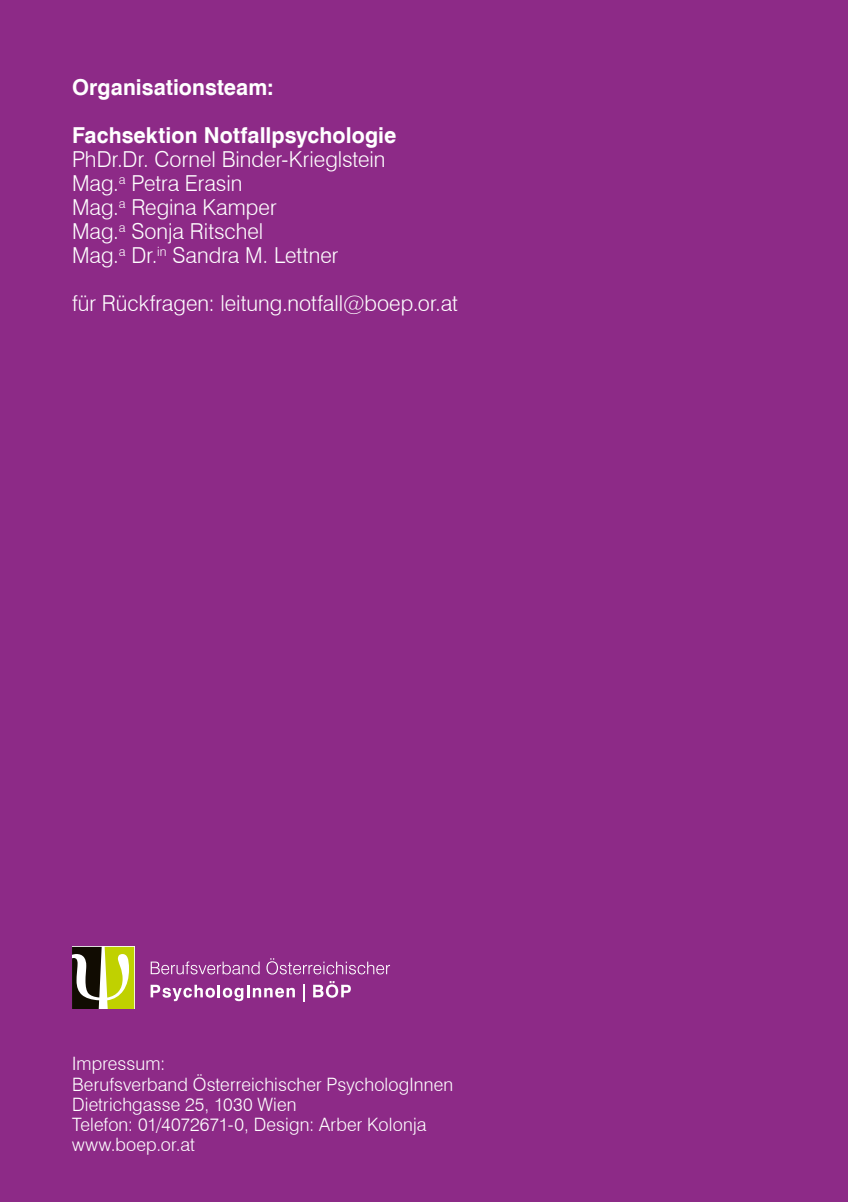
<style>
.page{position:relative;width:848px;height:1202px;background:#8d2a87}
.page>*{position:absolute;margin:0;border:0;box-sizing:border-box;transform-origin:0 0}
.t1{font:300 22px/24px "Swiss 721 BT";color:#fff}
.t2{font:700 22px/48px "Swiss 721 BT";letter-spacing:.005em;color:#fff}
.t3{font:300 18.4px/20.2px "Swiss 721 BT";letter-spacing:.01em;color:#fff}
</style>
<div class="page">
<svg style="left:72px;top:947px;width:62px;height:62px;background:#949948"></svg>
<svg style="left:151px;top:961px;width:108px;height:13px"></svg>
<svg style="left:266px;top:958px;width:124px;height:16px"></svg>
<svg style="left:151px;top:985px;width:144px;height:16px"></svg>
<svg style="left:303px;top:984px;width:2px;height:17px"></svg>
<svg style="left:313px;top:981px;width:38px;height:17px"></svg>
<p class="t2" style="left:72px;top:63px;width:326px">Organisationsteam:<br>Fachsektion Notfallpsychologie</p>
<p class="t1" style="left:72px;top:147px;width:315px">PhDr.Dr. Cornel Binder-Krieglstein<br>Mag.<sup>a</sup> Petra Erasin<br>Mag.<sup>a</sup> Regina Kamper<br>Mag.<sup>a</sup> Sonja Ritschel<br>Mag.<sup>a</sup> Dr.<sup>in</sup> Sandra M. Lettner</p>
<p class="t1" style="left:72px;top:291px;width:387px">für Rückfragen: leitung.notfall@boep.or.at</p>
<p class="t3" style="left:72px;top:1054px;width:382px">Impressum:<br>Berufsverband Österreichischer PsychologInnen<br>Dietrichgasse 25, 1030 Wien<br>Telefon: 01/4072671-0, Design: Arber Kolonja www.boep.or.at</p>
</div>
